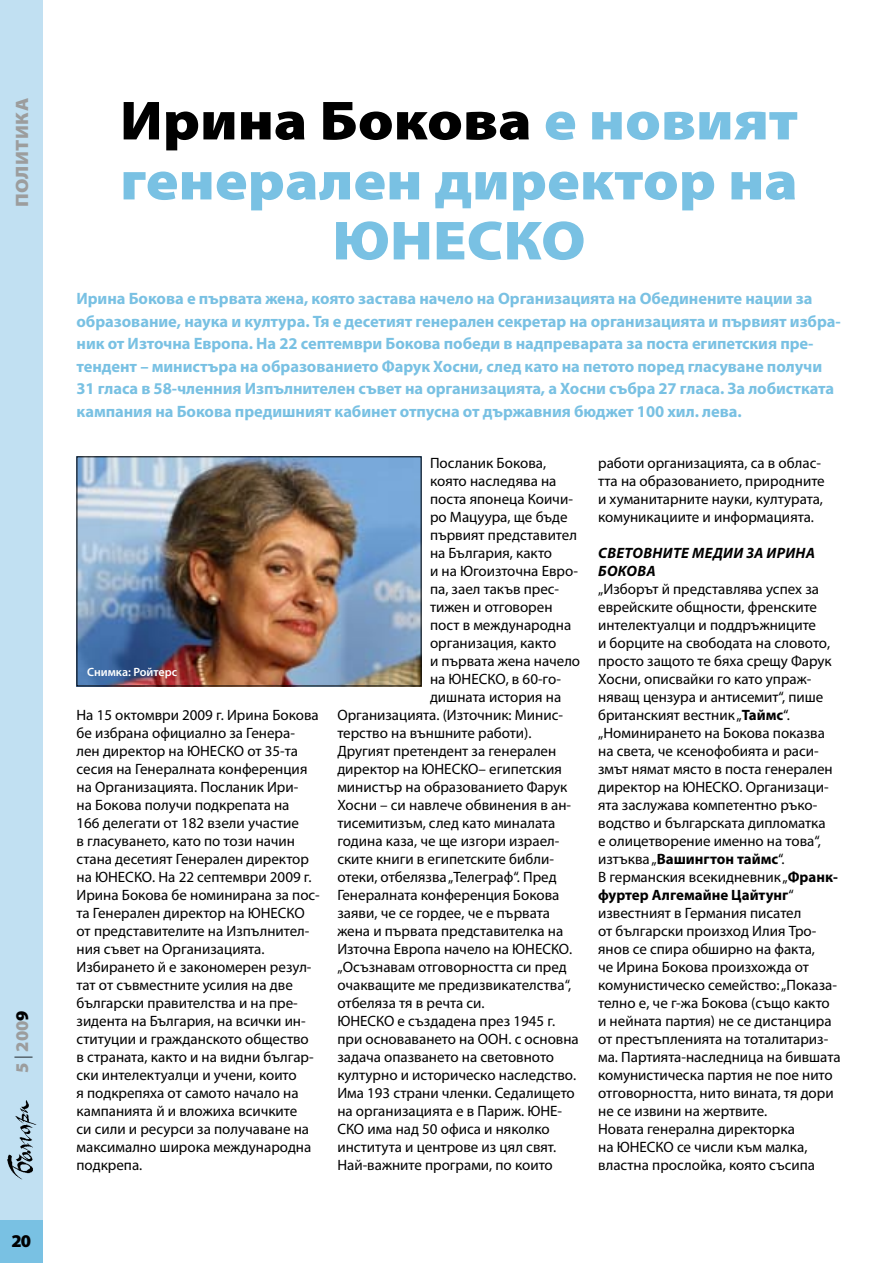
<style>
.page{position:relative;width:893px;height:1263px;background:#fff}
.page>*{position:absolute;margin:0;border:0;box-sizing:border-box;transform-origin:0 0}
.t1{font:900 55.5px/60px "Myriad Pro";color:#79c1e3;text-align:center;scale:1.1 1}
.t2{font:900 18px "Myriad Pro";color:#9c9d9d;scale:1.1 1}
.t3{font:900 18px "Myriad Pro";color:#9c9d9d}
.t4{font:900 18px "Myriad Pro";color:#000}
.t5{font:700 16.5px/22.5px "Myriad Pro";letter-spacing:-.005em;color:#79c1e3}
.t6{font:15px/18px "Myriad Pro";color:#000}
.t7{font:italic 700 15px "Myriad Pro";letter-spacing:.02em;color:#000}
.t8{font:600 12px "Myriad Pro";color:#fff}
.s1{font-weight:300;color:#000}
.s2{color:#000}
.s3{font-weight:700}
</style>
<div class="page">
<div style="left:0;top:0;width:43px;height:1263px;background:#c1e0f2"></div>
<div style="left:0;top:1220px;width:43px;height:43px;background:#79c1e3"></div>
<img style="left:79px;top:458px;width:340px;height:226px">
<p class="t2" style="left:10px;top:207px;width:101px;rotate:-90deg">политика</p>
<p class="t3" style="left:10px;top:1073px;width:64px;rotate:-90deg">5 <span class="s1">|</span> 200<span class="s2">9</span></p>
<p class="t4" style="left:12px;top:1229px;width:21px">20</p>
<h1 class="t1" style="left:120px;top:88px;width:618px"><span class="s2">Ирина Бокова</span> е новият генерален директор на<br>ЮНЕСКО</h1>
<p class="t5" style="left:77px;top:287px;width:766px">Ирина Бокова е първата жена, която застава начело на Организацията на Обединените нации за образование, наука и култура. Тя е десетият генерален секретар на организацията и първият избра&shy;ник от Източна Европа. На 22 септември Бокова победи в надпреварата за поста египетския пре&shy;тендент – министъра на образованието Фарук Хосни, след като на петото поред гласуване получи 31 гласа в 58-членния Изпълнителен съвет на организацията, а Хосни събра 27 гласа. За лобистката кампания на Бокова предишният кабинет отпусна от държавния бюджет 100 хил. лeва.</p>
<p class="t8" style="left:87px;top:664px;width:92px">Снимкa: Ройтерс</p>
<p class="t6" style="left:77px;top:706px;width:245px">На 15 октомври 2009 г. Ирина Бокова бе избрана официално за Генера&shy;лен директор на ЮНЕСКО от 35-та сесия на Генералната конференция на Организацията. Посланик Ири-<br>на Бокова получи подкрепата на<br>166 делегати от 182 взели участие<br>в гласуването, като по този начин стана десетият Генерален директор на ЮНЕСКО. На 22 септември 2009 г.<br>Ирина Бокова бе номинирана за пос&shy;та Генерален директор на ЮНЕСКО от представителите на Изпълнител&shy;ния съвет на Организацията.<br>Избирането й е закономерен резул&shy;тат от съвместните усилия на две български правителства и на пре&shy;зидента на България, на всички ин&shy;ституции и гражданското общество в страната, както и на видни българ&shy;ски интелектуалци и учени, които<br>я подкрепяха от самото начало на кампанията й и вложиха всичките<br>си сили и ресурси за получаване на максимално широка международна подкрепа.</p>
<p class="t6" style="left:430px;top:454px;width:118px">Посланик Бокова,</p>
<p class="t6" style="left:430px;top:472px;width:128px">която наследява на</p>
<p class="t6" style="left:430px;top:490px;width:144px">поста японеца Коичи-</p>
<p class="t6" style="left:430px;top:508px;width:139px">ро Мацуура, ще бъде</p>
<p class="t6" style="left:430px;top:526px;width:148px">първият представител</p>
<p class="t6" style="left:430px;top:544px;width:124px">на България, както</p>
<p class="t6" style="left:430px;top:562px;width:149px">и на Югоизточна Евро-</p>
<p class="t6" style="left:430px;top:580px;width:131px">па, заел такъв прес-</p>
<p class="t6" style="left:430px;top:598px;width:124px">тижен и отговорен</p>
<p class="t6" style="left:430px;top:616px;width:143px">пост в международна</p>
<p class="t6" style="left:430px;top:634px;width:128px">организация, както</p>
<p class="t6" style="left:430px;top:652px;width:152px">и първата жена начело</p>
<p class="t6" style="left:430px;top:670px;width:132px">на ЮНЕСКО, в 60-го-</p>
<p class="t6" style="left:430px;top:688px;width:133px">дишната история на</p>
<p class="t6" style="left:337px;top:706px;width:227px">Организацията. (Източник: Минис-</p>
<p class="t6" style="left:337px;top:724px;width:196px">терство на външните работи).</p>
<p class="t6" style="left:337px;top:742px;width:220px">Другият претендент за генерален</p>
<p class="t6" style="left:337px;top:760px;width:226px">директор на ЮНЕСКО– египетския</p>
<p class="t6" style="left:337px;top:778px;width:232px">министър на образованието Фарук</p>
<p class="t6" style="left:337px;top:796px;width:235px">Хосни – си навлече обвинения в ан-</p>
<p class="t6" style="left:337px;top:814px;width:219px">тисемитизъм, след като миналата</p>
<p class="t6" style="left:337px;top:832px;width:224px">година каза, че ще изгори израел-</p>
<p class="t6" style="left:337px;top:850px;width:218px">ските книги в египетските библи-</p>
<p class="t6" style="left:337px;top:868px;width:221px">отеки, отбелязва „Телеграф“. Пред</p>
<p class="t6" style="left:337px;top:886px;width:224px">Генералната конференция Бокова</p>
<p class="t6" style="left:337px;top:904px;width:214px">заяви, че се гордее, че е първата</p>
<p class="t6" style="left:337px;top:922px;width:228px">жена и първата представителка на</p>
<p class="t6" style="left:337px;top:940px;width:237px">Източна Европа начело на ЮНЕСКО.</p>
<p class="t6" style="left:337px;top:958px;width:231px">„Осъзнавам отговорността си пред</p>
<p class="t6" style="left:337px;top:976px;width:235px">очакващите ме предизвикателства“,</p>
<p class="t6" style="left:337px;top:994px;width:149px">отбеляза тя в речта си.</p>
<p class="t6" style="left:337px;top:1012px;width:219px">ЮНЕСКО е създадена през 1945 г.</p>
<p class="t6" style="left:337px;top:1030px;width:243px">при основаването на ООН. с основна</p>
<p class="t6" style="left:337px;top:1048px;width:218px">задача опазването на световното</p>
<p class="t6" style="left:337px;top:1066px;width:240px">културно и историческо наследство.</p>
<p class="t6" style="left:337px;top:1084px;width:239px">Има 193 страни членки. Седалището</p>
<p class="t6" style="left:337px;top:1102px;width:226px">на организацията е в Париж. ЮНЕ-</p>
<p class="t6" style="left:337px;top:1120px;width:214px">СКО има над 50 офиса и няколко</p>
<p class="t6" style="left:337px;top:1138px;width:220px">института и центрове из цял свят.</p>
<p class="t6" style="left:337px;top:1156px;width:217px">Най-важните програми, по които</p>
<p class="t6" style="left:598px;top:454px;width:228px">работи организацията, са в облас&shy;тта на образованието, природните и хуманитарните науки, културата, комуникациите и информацията.</p>
<p class="t7" style="left:598px;top:543px;width:20px">Световните</p>
<p class="t7" style="left:692px;top:543px;width:96px">медии за Ирин</p>
<p class="t7" style="left:806px;top:543px;width:10px">а</p>
<p class="t7" style="left:598px;top:561px;width:20px">Боков</p>
<p class="t7" style="left:646px;top:561px;width:10px">а</p>
<p class="t6" style="left:598px;top:580px;width:244px">„Изборът й представлява успех за еврейските общности, френските интелектуалци и поддръжниците<br>и борците на свободата на словото, просто защото те бяха срещу Фарук<br>Хосни, описвайки го като упраж&shy;няващ цензура и антисемит“, пише британският вестник „<span class="s3">Таймс</span>“. „Номинирането на Бокова показва на света, че ксенофобията и раси&shy;змът нямат място в поста генерален директор на ЮНЕСКО. Организаци&shy;ята заслужава компетентно ръко&shy;водство и българската дипломатка<br>е олицетворение именно на това“, изтъква „<span class="s3">Вашингтон таймс</span>“.<br>В германския всекидневник „<span class="s3">Франк&shy;фуртер Алгемайне Цайтунг</span>“ известният в Германия писател<br>от български произход Илия Тро&shy;янов се спира обширно на факта,<br>че Ирина Бокова произхожда от комунистическо семейство: „Показа&shy;телно е, че г-жа Бокова (също както и нейната партия) не се дистанцира от престъпленията на тоталитариз&shy;ма. Партията-наследница на бившата комунистическа партия не пое нито отговорността, нито вината, тя дори не се извини на жертвите.<br>Новата генерална директорка<br>на ЮНЕСКО се числи към малка, властна прослойка, която съсипа</p>
</div>
